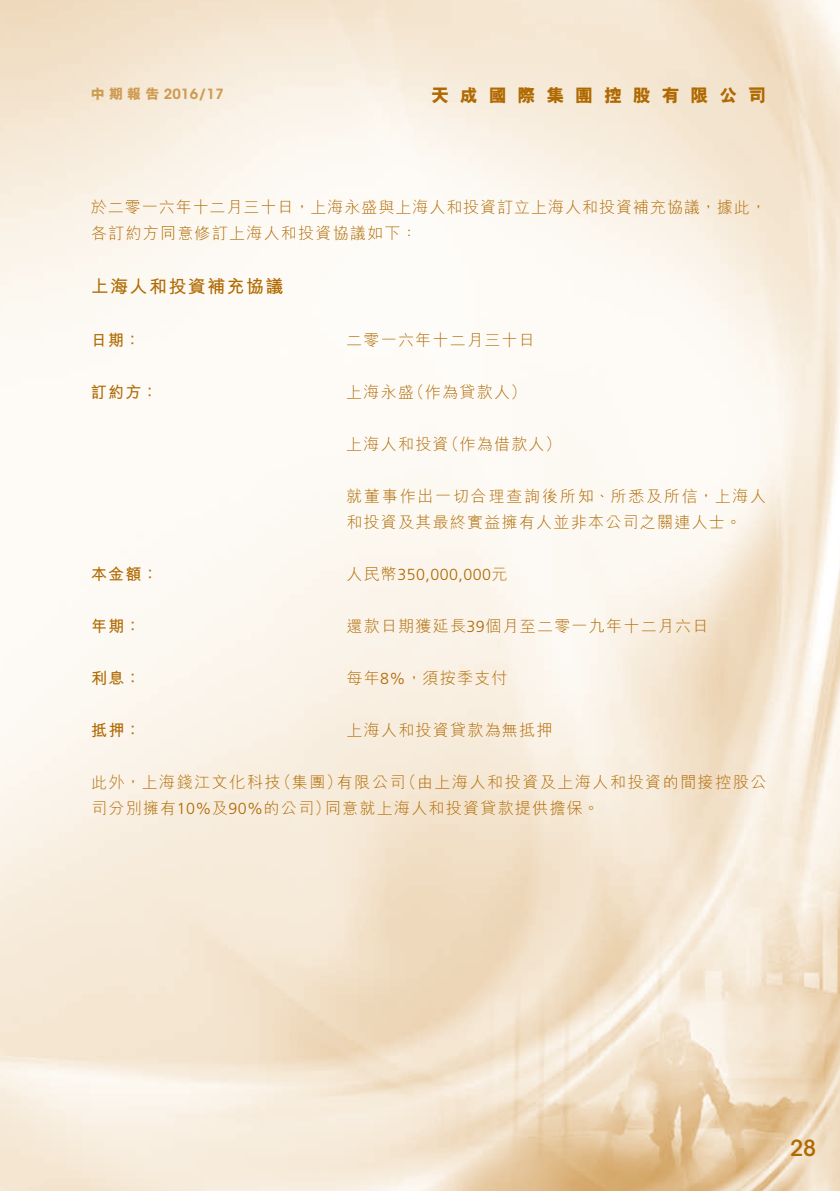
<style>
.page{position:relative;width:840px;height:1191px;background:#fff}
.page>*{position:absolute;margin:0;border:0;box-sizing:border-box;transform-origin:0 0}
.t1{font:500 22px "ITC Avant Garde Std";color:#b06900}
.t2{font:800 18px "M Hei HK";letter-spacing:.6em;color:#b06900}
.t3{font:700 18px "M Hei HK";letter-spacing:.08em;color:#b06900}
.t4{font:300 16px/26px "M Hei HK";letter-spacing:.08em;color:#b06900}
.t5{font:300 16px/26px "M Hei HK";letter-spacing:.06em;color:#b06900}
.t6{font:700 16px "M Hei HK";letter-spacing:.08em;color:#b06900}
.t7{font:300 16px "Frutiger LT Std";letter-spacing:.03em;color:#b06900}
.t8{font:600 14px "ITC Avant Garde Std";letter-spacing:.02em;color:#ce9b52}
.s1{font-family:"M Hei HK";font-weight:800}
.s2{font-family:"M Hei HK"}
.s3{font-family:"Frutiger LT Std"}
</style>
<div class="page">
<img style="left:0;top:0;width:839px;height:1191px">
<p class="t8" style="left:91px;top:85px;width:135px"><span class="s1">中期報告</span> 2016/17</p>
<p class="t2" style="left:431px;top:84px;width:336px">天成國際集團控股有限公司</p>
<p class="t5" style="left:91px;top:193px;width:676px">於二零一六年十二月三十日，上海永盛與上海人和投資訂立上海人和投資補充協議，據此，各訂約方同意修訂上海人和投資協議如下：</p>
<p class="t3" style="left:91px;top:273px;width:194px">上海人和投資補充協議</p>
<p class="t4" style="left:346px;top:326px;width:190px">二零一六年十二月三十日</p>
<p class="t6" style="left:91px;top:328px;width:51px">日期：</p>
<p class="t6" style="left:91px;top:380px;width:68px">訂約方：</p>
<p class="t4" style="left:408px;top:378px;width:119px">（作為貸款人(</p>
<p class="t4" style="left:346px;top:378px;width:69px">上海永盛</p>
<p class="t6" style="left:91px;top:562px;width:68px">本金額：</p>
<p class="t4" style="left:346px;top:430px;width:104px">上海人和投資</p>
<p class="t4" style="left:346px;top:482px;width:421px">就董事作出一切合理查詢後所知、所悉及所信，上海人和投資及其最終實益擁有人並非本公司之關連人士。</p>
<p class="t7" style="left:346px;top:565px;width:162px"><span class="s2">人民幣</span>350,000,000<span class="s2">元</span></p>
<p class="t4" style="left:443px;top:430px;width:119px">（作為借款人(</p>
<p class="t6" style="left:91px;top:614px;width:51px">年期：</p>
<p class="t4" style="left:346px;top:612px;width:363px">還款日期獲延長<span class="s3">39</span>個月至二零一九年十二月六日</p>
<p class="t6" style="left:91px;top:666px;width:51px">利息：</p>
<p class="t4" style="left:346px;top:664px;width:162px">每年<span class="s3">8%</span>，須按季支付</p>
<p class="t6" style="left:91px;top:718px;width:51px">抵押：</p>
<p class="t4" style="left:346px;top:716px;width:207px">上海人和投資貸款為無抵押</p>
<p class="t4" style="left:91px;top:768px;width:191px">此外，上海錢江文化科技</p>
<p class="t4" style="left:275px;top:768px;width:68px">（集團）</p>
<p class="t4" style="left:400px;top:768px;width:367px">（由上海人和投資及上海人和投資的間接控股公</p>
<p class="t4" style="left:337px;top:768px;width:70px">有限公司</p>
<p class="t4" style="left:325px;top:794px;width:275px">同意就上海人和投資貸款提供擔保。</p>
<p class="t4" style="left:91px;top:794px;width:241px">司分別擁有<span class="s3">10%</span>及<span class="s3">90%</span>的公司）</p>
<h1 class="t1" style="left:789px;top:1134px;width:27px">28</h1>
</div>
